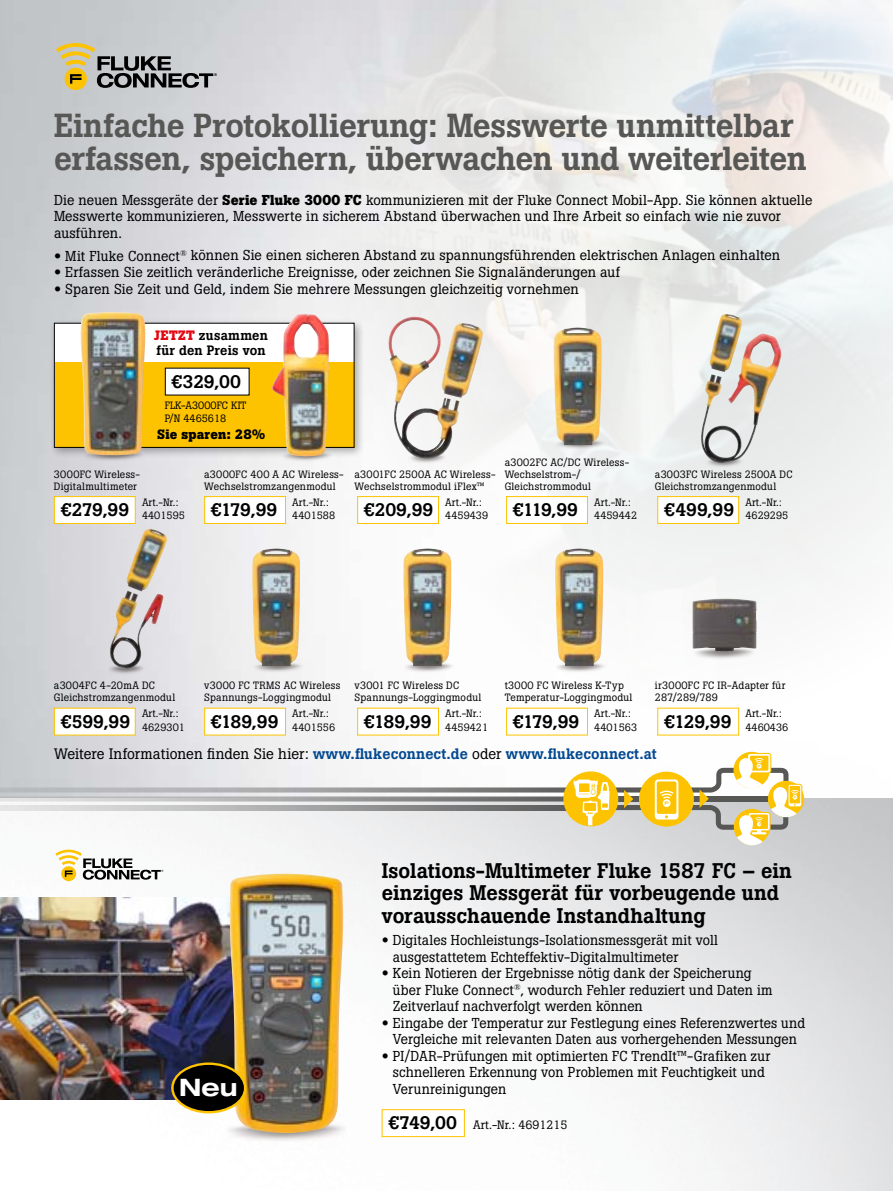
<style>
.page{position:relative;width:893px;height:1191px;background:#fff}
.page>*{position:absolute;margin:0;border:0;box-sizing:border-box;transform-origin:0 0}
.t1{font:500 33px/33px "Boton Pro";letter-spacing:-.015em;color:#575756}
.t2{font:700 expanded 24px "Helvetica Neue LT Pro";color:#fff}
.t3{font:500 21px/22.5px "Boton Pro";color:#000}
.t4{font:500 18px "Boton Pro";letter-spacing:-.005em;color:#000}
.t5{font:15px "Boton Pro";color:#000}
.t6{font:14.25px/16.5px "Boton Pro";letter-spacing:.005em;color:#000}
.t7{font:500 13.5px/15px "Boton Pro";letter-spacing:.015em;color:#000}
.t8{font:700 13.5px "Boton Pro";letter-spacing:.015em;color:#000}
.t9{font:12px "Boton Pro";color:#000}
.t10{font:10.5px/12px "Boton Pro";letter-spacing:.02em;color:#000}
.t11{font:10.5px/13.5px "Boton Pro";color:#000}
.s1{font-weight:700}
.s2{font-family:"Helvetica Neue LT Pro";font-weight:700;font-stretch:expanded}
.s3{font-weight:700;color:#e30613}
.s4{font-weight:500;color:#034991}
.s5{font-weight:500;font-size:18px}
</style>
<div class="page">
<img style="left:0;top:0;width:805px;height:798px">
<img style="left:0;top:798px;width:893px;height:393px">
<img style="left:244px;top:0;width:649px;height:786px">
<svg style="left:0;top:787px;width:565px;height:5px;background:#a5a6a7"></svg>
<svg style="left:0;top:796px;width:563px;height:5px;background:#ababac"></svg>
<svg style="left:0;top:805px;width:565px;height:5px;background:#a8a8a8"></svg>
<div style="left:563px;top:771px;width:55px;height:55px;background:#fdc300;border-radius:50%"></div>
<div style="left:747px;top:753px;width:24px;height:20px;border:2px solid #fdc300;border-radius:2px"></div>
<div style="left:733px;top:752px;width:37px;height:36px;background:#fdc300;border-radius:50%"></div>
<div style="left:787px;top:783px;width:15px;height:24px;border:2px solid #fdc300;border-radius:2px"></div>
<svg style="left:768px;top:781px;width:36px;height:36px"></svg>
<svg style="left:574px;top:754px;width:227px;height:91px"></svg>
<div style="left:48px;top:317px;width:316px;height:141px;background:#000;opacity:.3"></div>
<div style="left:54px;top:323px;width:300px;height:124px;background:#fff"></div>
<div style="left:55px;top:362px;width:299px;height:86px;background:#fdc300"></div>
<div style="left:54px;top:323px;width:300px;height:125px;border:1px solid #000"></div>
<img style="left:0;top:898px;width:230px;height:201px">
<img style="left:406px;top:460px;width:41px;height:7px">
<img style="left:387px;top:317px;width:72px;height:143px">
<img style="left:703px;top:459px;width:41px;height:11px">
<img style="left:703px;top:314px;width:59px;height:145px">
<img style="left:250px;top:659px;width:56px;height:16px">
<img style="left:252px;top:548px;width:48px;height:118px">
<img style="left:401px;top:659px;width:56px;height:16px">
<img style="left:403px;top:548px;width:48px;height:118px">
<img style="left:552px;top:659px;width:56px;height:16px">
<img style="left:555px;top:548px;width:48px;height:118px">
<img style="left:688px;top:643px;width:71px;height:20px">
<img style="left:692px;top:598px;width:65px;height:53px">
<img style="left:551px;top:437px;width:56px;height:16px">
<img style="left:554px;top:327px;width:48px;height:118px">
<img style="left:106px;top:661px;width:40px;height:16px">
<img style="left:110px;top:529px;width:58px;height:140px">
<img style="left:215px;top:1114px;width:139px;height:35px">
<img style="left:230px;top:873px;width:113px;height:260px">
<svg style="left:171px;top:1062px;width:75px;height:51px;background:#413617"></svg>
<img style="left:80px;top:448px;width:67px;height:16px">
<img style="left:80px;top:312px;width:65px;height:143px">
<img style="left:278px;top:449px;width:56px;height:16px">
<img style="left:271px;top:314px;width:59px;height:142px">
<div style="left:54px;top:496px;width:82px;height:28px;background:#fff;border:1px solid #fdc300"></div>
<div style="left:54px;top:708px;width:82px;height:27px;background:#fff"></div>
<div style="left:204px;top:496px;width:82px;height:28px;background:#fff;border:1px solid #fdc300"></div>
<div style="left:204px;top:708px;width:82px;height:27px;background:#fff"></div>
<div style="left:357px;top:496px;width:82px;height:28px;background:#fff;border:1px solid #fdc300"></div>
<div style="left:357px;top:708px;width:82px;height:27px;background:#fff"></div>
<div style="left:506px;top:496px;width:82px;height:28px;background:#fff;border:1px solid #fdc300"></div>
<div style="left:506px;top:708px;width:82px;height:27px;background:#fff"></div>
<div style="left:657px;top:496px;width:82px;height:28px;background:#fff;border:1px solid #fdc300"></div>
<div style="left:657px;top:708px;width:82px;height:27px;background:#fff"></div>
<div style="left:382px;top:1109px;width:83px;height:28px;background:#fff;border:1px solid #fdc300"></div>
<div style="left:165px;top:368px;width:84px;height:27px;background:#fff"></div>
<svg style="left:65px;top:68px;width:22px;height:22px"></svg>
<svg style="left:56px;top:43px;width:161px;height:45px;background:#a3a191"></svg>
<div style="left:61px;top:866px;width:15px;height:15px;background:#fdc300;border-radius:50%"></div>
<svg style="left:55px;top:849px;width:108px;height:30px"></svg>
<h1 class="t1" style="left:54px;top:109px;width:754px">Einfache Protokollierung: Messwerte unmittelbar erfassen, speichern, überwachen und weiterleiten</h1>
<p class="t6" style="left:54px;top:192px;width:760px">Die neuen Messgeräte der <span class="s1">Serie Fluke 3000 FC</span> kommunizieren mit der Fluke Connect Mobil-App. Sie können aktuelle<br>Messwerte kommunizieren, Messwerte in sicherem Abstand überwachen und Ihre Arbeit so einfach wie nie zuvor ausführen.</p>
<p class="t6" style="left:54px;top:247px;width:728px"><span class="s2">•</span> Mit Fluke Connect<sup>®</sup> können Sie einen sicheren Abstand zu spannungsführenden elektrischen Anlagen einhalten</p>
<p class="t6" style="left:54px;top:264px;width:567px"><span class="s2">•</span> Erfassen Sie zeitlich veränderliche Ereignisse, oder zeichnen Sie Signaländerungen auf</p>
<p class="t6" style="left:54px;top:280px;width:526px"><span class="s2">•</span> Sparen Sie Zeit und Geld, indem Sie mehrere Messungen gleichzeitig vornehmen</p>
<p class="t7" style="left:154px;top:328px;width:115px"><span class="s3">JETZT</span> zusammen für den Preis von</p>
<p class="t4" style="left:171px;top:370px;width:71px">€329,00</p>
<p class="t11" style="left:165px;top:398px;width:83px">FLK-A3000FC KIT<br>P/N 4465618</p>
<p class="t8" style="left:157px;top:426px;width:109px">Sie sparen: 28%</p>
<p class="t10" style="left:54px;top:468px;width:88px">3000FC Wireless-<br>Digitalmultimeter</p>
<p class="t10" style="left:204px;top:468px;width:141px">a3000FC 400 A AC Wireless-<br>Wechselstromzangenmodul</p>
<p class="t10" style="left:354px;top:468px;width:143px">a3001FC 2500A AC Wireless-<br>Wechselstrommodul iFlex™</p>
<p class="t10" style="left:505px;top:456px;width:126px">a3002FC AC/DC Wireless-<br>Wechselstrom-/<br>Gleichstrommodul</p>
<p class="t10" style="left:655px;top:468px;width:139px">a3003FC Wireless 2500A DC<br>Gleichstromzangenmodul</p>
<p class="t4" style="left:60px;top:498px;width:70px">€279,99</p>
<p class="t11" style="left:142px;top:495px;width:44px">Art.-Nr.:<br>4401595</p>
<p class="t4" style="left:211px;top:498px;width:68px">€179,99</p>
<p class="t11" style="left:292px;top:495px;width:44px">Art.-Nr.:<br>4401588</p>
<p class="t4" style="left:364px;top:498px;width:71px">€209,99</p>
<p class="t11" style="left:445px;top:495px;width:44px">Art.-Nr.:<br>4459439</p>
<p class="t4" style="left:513px;top:498px;width:67px">€119,99</p>
<p class="t11" style="left:594px;top:495px;width:44px">Art.-Nr.:<br>4459442</p>
<p class="t4" style="left:664px;top:498px;width:72px">€499,99</p>
<p class="t11" style="left:745px;top:495px;width:44px">Art.-Nr.:<br>4629295</p>
<p class="t10" style="left:54px;top:679px;width:123px">a3004FC 4-20mA DC<br>Gleichstromzangenmodul</p>
<p class="t10" style="left:204px;top:679px;width:138px">v3000 FC TRMS AC Wireless<br>Spannungs-Loggingmodul</p>
<p class="t10" style="left:354px;top:679px;width:128px">v3001 FC Wireless DC<br>Spannungs-Loggingmodul</p>
<p class="t10" style="left:505px;top:679px;width:129px">t3000 FC Wireless K-Typ<br>Temperatur-Loggingmodul</p>
<p class="t10" style="left:655px;top:679px;width:132px">ir3000FC FC IR-Adapter für<br>287/289/789</p>
<p class="t4" style="left:60px;top:709px;width:71px">€599,99</p>
<p class="t11" style="left:142px;top:707px;width:44px">Art.-Nr.:<br>4629301</p>
<p class="t4" style="left:211px;top:709px;width:69px">€189,99</p>
<p class="t11" style="left:292px;top:707px;width:44px">Art.-Nr.:<br>4401556</p>
<p class="t4" style="left:364px;top:709px;width:69px">€189,99</p>
<p class="t11" style="left:445px;top:707px;width:44px">Art.-Nr.:<br>4459421</p>
<p class="t4" style="left:513px;top:709px;width:68px">€179,99</p>
<p class="t11" style="left:594px;top:707px;width:44px">Art.-Nr.:<br>4401563</p>
<p class="t4" style="left:664px;top:709px;width:69px">€129,99</p>
<p class="t11" style="left:745px;top:707px;width:44px">Art.-Nr.:<br>4460436</p>
<p class="t5" style="left:54px;top:743px;width:604px">Weitere Informationen finden Sie hier: <span class="s4">www.flukeconnect.de</span> oder <span class="s4">www.flukeconnect.at</span></p>
<h2 class="t2" style="left:179px;top:1071px;width:60px">Neu</h2>
<h3 class="t3" style="left:382px;top:859px;width:412px">Isolations-Multimeter Fluke 1587 FC – ein einziges Messgerät für vorbeugende und vorausschauende Instandhaltung</h3>
<p class="t6" style="left:393px;top:932px;width:327px;text-indent:-11px"><span class="s2">•</span> Digitales Hochleistungs-Isolationsmessgerät mit voll ausgestattetem Echteffektiv-Digitalmultimeter</p>
<p class="t6" style="left:393px;top:965px;width:381px;text-indent:-11px"><span class="s2">•</span> Kein Notieren der Ergebnisse nötig dank der Speicherung über Fluke Connect<sup>®</sup>, wodurch Fehler reduziert und Daten im<br>Zeitverlauf nachverfolgt werden können</p>
<p class="t6" style="left:382px;top:1014px;width:425px;text-align:center"><span class="s2">•</span> Eingabe der Temperatur zur Festlegung eines Referenzwertes und<br>Vergleiche mit relevanten Daten aus vorhergehenden Messungen</p>
<p class="t6" style="left:393px;top:1047px;width:379px;text-indent:-11px"><span class="s2">•</span> PI/DAR-Prüfungen mit optimierten FC TrendIt™-Grafiken zur schnelleren Erkennung von Problemen mit Feuchtigkeit und<br>Verunreinigungen</p>
<p class="t9" style="left:388px;top:1117px;width:181px"><span class="s5">€749,00</span> Art.-Nr.: 4691215</p>
</div>
